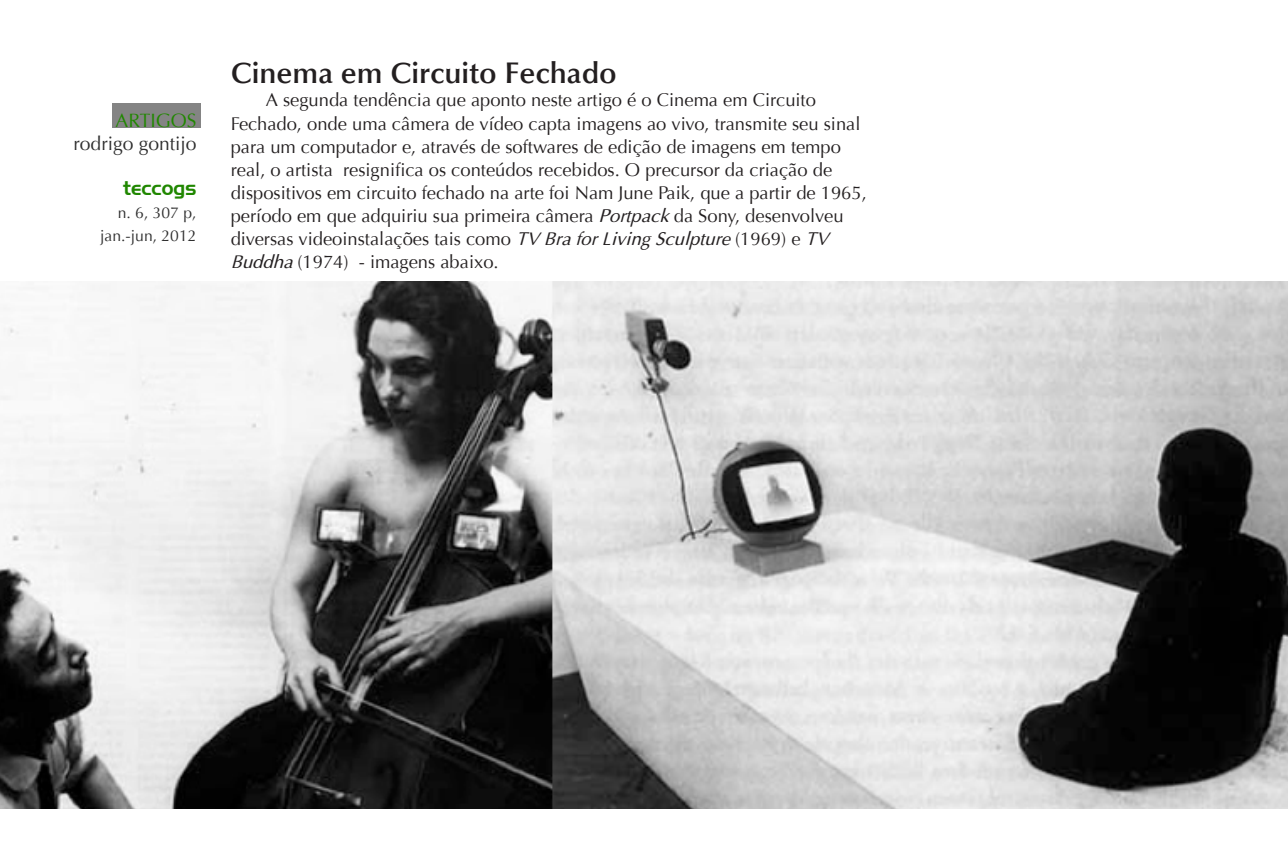
<style>
.page{position:relative;width:1288px;height:858px;background:#fff}
.page>*{position:absolute;margin:0;border:0;box-sizing:border-box;transform-origin:0 0}
.t1{font:600 29.75px "Optima";color:#231f20}
.t2{font:19.25px "Optima";color:#2e2e2e}
.t3{font:19.25px "Optima";color:#208700}
.t4{font:19.25px "Handel Gothic BT";color:#208700}
.t5{font:18.38px/23.1px "Optima";color:#231f20}
.t6{font:15.75px/22.8px "Optima";color:#2e2e2e;text-align:right}
.s1{font-style:italic}
</style>
<div class="page">
<div style="left:112px;top:103px;width:89px;height:25px;background:#848484"></div>
<img style="left:0;top:282px;width:1288px;height:526px">
<p class="t3" style="left:116px;top:109px;width:82px">ARTIGOS</p>
<p class="t2" style="left:74px;top:132px;width:125px">rodrigo gontijo</p>
<p class="t4" style="left:123px;top:177px;width:75px">teccogs</p>
<p class="t6" style="left:100px;top:201px;width:98px">n. 6, 307 p, jan.-jun, 2012</p>
<p class="t1" style="left:231px;top:56px;width:388px">Cinema em Circuito Fechado</p>
<p class="t5" style="left:231px;top:89px;width:638px;text-indent:35px">A segunda tendência que aponto neste artigo é o Cinema em Circuito Fechado, onde uma câmera de vídeo capta imagens ao vivo, transmite seu sinal para um computador e, através de softwares de edição de imagens em tempo real, o artista resignifica os conteúdos recebidos. O precursor da criação de dispositivos em circuito fechado na arte foi Nam June Paik, que a partir de 1965, período em que adquiriu sua primeira câmera <span class="s1">Portpack</span> da Sony, desenvolveu diversas videoinstalações tais como <span class="s1">TV Bra for Living Sculpture</span> (1969) e <span class="s1">TV Buddha</span> (1974) - imagens abaixo.</p>
</div>
